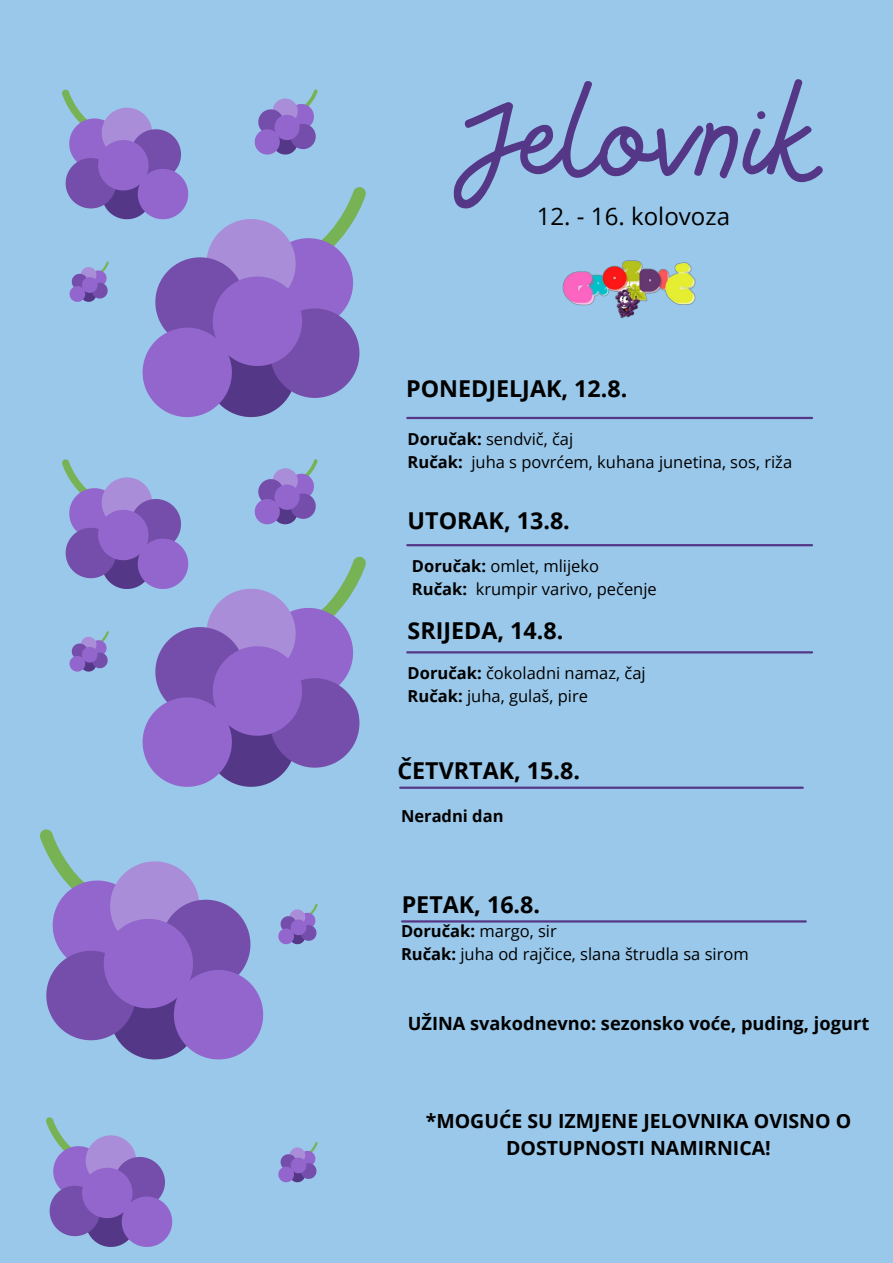
<style>
.page{position:relative;width:893px;height:1263px;background:#9ac8ea}
.page>*{position:absolute;margin:0;border:0;box-sizing:border-box;transform-origin:0 0}
.t1{font:153.9px "Bellaboo";color:#553788}
.t2{font:24.08px "Open Sans";color:#000}
.t3{font:700 23.25px "Open Sans";color:#000}
.t4{font:700 19.5px/27px "Open Sans";color:#000;text-align:center}
.t5{font:700 18.23px "Open Sans";color:#000}
.t6{font:16.5px "Open Sans";color:#000}
.t7{font:700 16.5px "Open Sans";color:#000}
.s1{font-weight:700}
</style>
<div class="page">
<svg style="left:62px;top:89px;width:304px;height:328px"></svg>
<svg style="left:62px;top:459px;width:304px;height:328px"></svg>
<svg style="left:40px;top:829px;width:223px;height:230px"></svg>
<svg style="left:278px;top:1142px;width:40px;height:40px"></svg>
<svg style="left:278px;top:904px;width:40px;height:40px"></svg>
<hr style="left:402px;top:920px;width:404px;height:2px;background:#553788">
<hr style="left:400px;top:786px;width:402px;height:3px;background:#553788">
<hr style="left:407px;top:544px;width:405px;height:2px;background:#553788">
<hr style="left:407px;top:417px;width:405px;height:2px;background:#553788">
<hr style="left:407px;top:651px;width:405px;height:2px;background:#553788">
<img style="left:562px;top:260px;width:134px;height:59px">
<svg style="left:46px;top:1117px;width:126px;height:130px"></svg>
<p class="t1" style="left:460px;top:39px;width:356px">Jelovnik</p>
<p class="t2" style="left:537px;top:200px;width:195px">12. - 16. kolovoza</p>
<p class="t3" style="left:406px;top:372px;width:223px">PONEDJELJAK, 12.8.</p>
<p class="t6" style="left:408px;top:427px;width:167px"><span class="s1">Doručak:</span> sendvič, čaj</p>
<p class="t6" style="left:408px;top:450px;width:386px"><span class="s1">Ručak:</span> juha s povrćem, kuhana junetina, sos, riža</p>
<p class="t3" style="left:407px;top:504px;width:164px">UTORAK, 13.8.</p>
<p class="t6" style="left:412px;top:554px;width:189px"><span class="s1">Doručak:</span> omlet, mlijeko</p>
<p class="t6" style="left:412px;top:577px;width:246px"><span class="s1">Ručak:</span> krumpir varivo, pečenje</p>
<p class="t3" style="left:408px;top:614px;width:157px">SRIJEDA, 14.8.</p>
<p class="t6" style="left:408px;top:662px;width:239px"><span class="s1">Doručak:</span> čokoladni namaz, čaj</p>
<p class="t6" style="left:408px;top:685px;width:182px"><span class="s1">Ručak:</span> juha, gulaš, pire</p>
<p class="t3" style="left:397px;top:754px;width:184px">ČETVRTAK, 15.8.</p>
<h2 class="t7" style="left:401px;top:804px;width:104px">Neradni dan</h2>
<h1 class="t3" style="left:402px;top:888px;width:140px">PETAK, 16.8.</h1>
<h3 class="t6" style="left:401px;top:919px;width:157px"><span class="s1">Doručak:</span> margo, sir</h3>
<p class="t6" style="left:401px;top:943px;width:349px"><span class="s1">Ručak:</span> juha od rajčice, slana štrudla sa sirom</p>
<p class="t5" style="left:408px;top:1011px;width:463px">UŽINA svakodnevno: sezonsko voće, puding, jogurt</p>
<h2 class="t4" style="left:426px;top:1107px;width:427px">*MOGUĆE SU IZMJENE JELOVNIKA OVISNO O<br>DOSTUPNOSTI NAMIRNICA!</h2>
</div>
